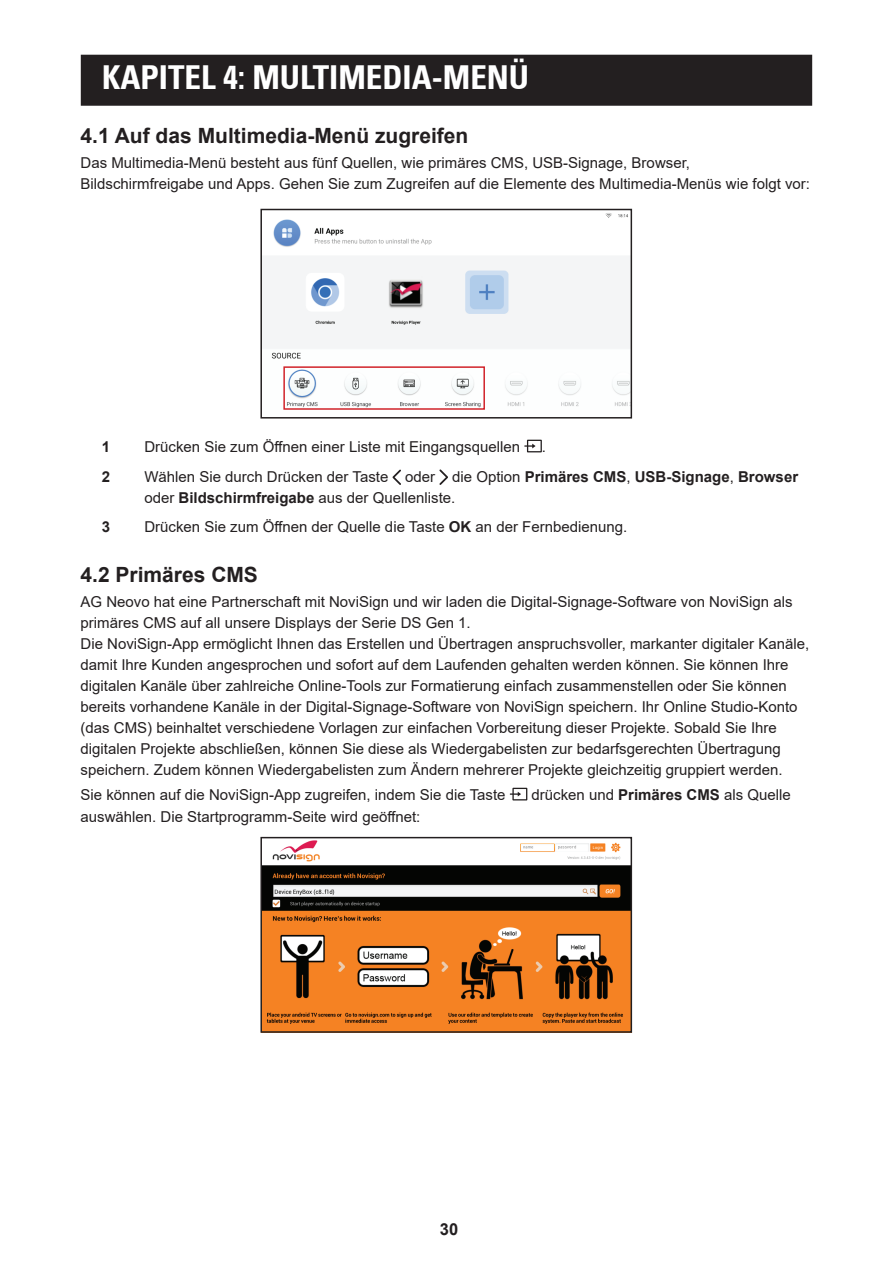
<style>
.page{position:relative;width:893px;height:1263px;background:#fff}
.page>*{position:absolute;margin:0;border:0;box-sizing:border-box;transform-origin:0 0}
.t1{font:700 condensed 33px "Univers 67";color:#fff}
.t2{font:700 21px "Arial";color:#231f20}
.t3{font:700 16.5px "Arial";color:#231f20}
.t4{font:15px/21px "Arial";color:#231f20}
.t5{font:700 15px "Arial";color:#231f20}
.s1{font-weight:700}
</style>
<div class="page">
<div style="left:82px;top:55px;width:729px;height:50px;background:#231f20"></div>
<div style="left:81px;top:55px;width:731px;height:51px;border:2px solid #231f20"></div>
<img style="left:263px;top:213px;width:366px;height:194px">
<div style="left:260px;top:209px;width:372px;height:209px;border:2px solid #231f20"></div>
<div style="left:283px;top:366px;width:202px;height:44px;border:2px solid #d1232a"></div>
<svg style="left:524px;top:440px;width:18px;height:12px"></svg>
<svg style="left:393px;top:470px;width:8px;height:15px"></svg>
<svg style="left:439px;top:469px;width:9px;height:16px"></svg>
<svg style="left:510px;top:788px;width:17px;height:12px"></svg>
<img style="left:263px;top:840px;width:366px;height:190px">
<div style="left:260px;top:837px;width:372px;height:196px;border:2px solid #231f20"></div>
<h1 class="t1" style="left:102px;top:57px;width:429px">KAPITEL 4: MULTIMEDIA-MENÜ</h1>
<h2 class="t2" style="left:81px;top:121px;width:389px">4.1 Auf das Multimedia-Menü zugreifen</h2>
<p class="t4" style="left:81px;top:152px;width:731px">Das Multimedia-Menü besteht aus fünf Quellen, wie primäres CMS, USB-Signage, Browser,<br>Bildschirmfreigabe und Apps. Gehen Sie zum Zugreifen auf die Elemente des Multimedia-Menüs wie folgt vor:</p>
<p class="t5" style="left:102px;top:437px;width:10px">1</p>
<p class="t4" style="left:144px;top:437px;width:377px">Drücken Sie zum Öffnen einer Liste mit Eingangsquellen</p>
<p class="t4" style="left:542px;top:437px;width:6px">.</p>
<p class="t5" style="left:102px;top:466px;width:10px">2</p>
<p class="t4" style="left:144px;top:466px;width:655px">Wählen Sie durch Drücken der Taste oder die Option <span class="s1">Primäres CMS</span>, <span class="s1">USB-Signage</span>, <span class="s1">Browser </span>oder <span class="s1">Bildschirmfreigabe</span> aus der Quellenliste.</p>
<p class="t5" style="left:102px;top:517px;width:10px">3</p>
<p class="t4" style="left:144px;top:517px;width:484px">Drücken Sie zum Öffnen der Quelle die Taste <span class="s1">OK</span> an der Fernbedienung.</p>
<h2 class="t2" style="left:81px;top:560px;width:179px">4.2 Primäres CMS</h2>
<p class="t4" style="left:81px;top:591px;width:730px">AG Neovo hat eine Partnerschaft mit NoviSign und wir laden die Digital-Signage-Software von NoviSign als primäres CMS auf all unsere Displays der Serie DS Gen 1.<br>Die NoviSign-App ermöglicht Ihnen das Erstellen und Übertragen anspruchsvoller, markanter digitaler Kanäle, damit Ihre Kunden angesprochen und sofort auf dem Laufenden gehalten werden können. Sie können Ihre digitalen Kanäle über zahlreiche Online-Tools zur Formatierung einfach zusammenstellen oder Sie können bereits vorhandene Kanäle in der Digital-Signage-Software von NoviSign speichern. Ihr Online Studio-Konto (das CMS) beinhaltet verschiedene Vorlagen zur einfachen Vorbereitung dieser Projekte. Sobald Sie Ihre digitalen Projekte abschließen, können Sie diese als Wiedergabelisten zur bedarfsgerechten Übertragung speichern. Zudem können Wiedergabelisten zum Ändern mehrerer Projekte gleichzeitig gruppiert werden.</p>
<p class="t4" style="left:81px;top:785px;width:426px">Sie können auf die NoviSign-App zugreifen, indem Sie die Taste</p>
<p class="t4" style="left:531px;top:785px;width:261px">drücken und <span class="s1">Primäres CMS</span> als Quelle</p>
<p class="t4" style="left:81px;top:806px;width:341px">auswählen. Die Startprogramm-Seite wird geöffnet:</p>
<p class="t3" style="left:440px;top:1217px;width:20px">30</p>
</div>
